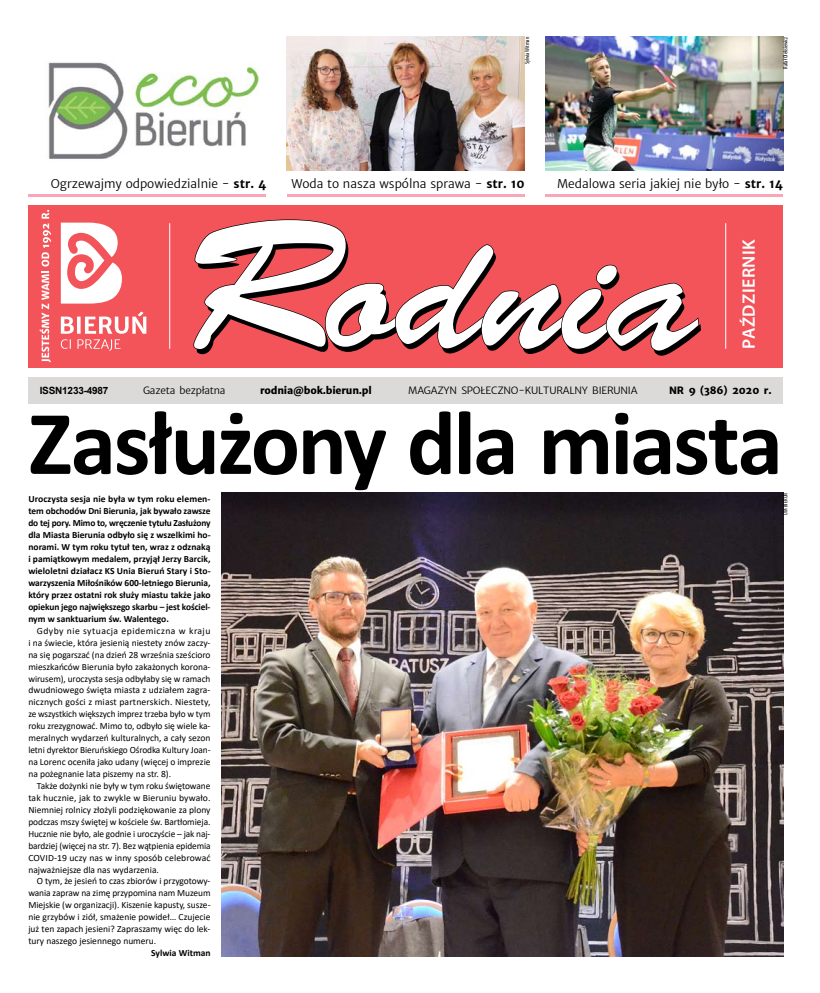
<style>
.page{position:relative;width:820px;height:993px;background:#fff}
.page>*{position:absolute;margin:0;border:0;box-sizing:border-box;transform-origin:0 0}
.t1{font:700 92px "Calibri";letter-spacing:-.025em;color:#000}
.t2{font:600 18px "Myriad Pro";letter-spacing:.025em;color:#fff}
.t3{font:12px "Merriweather Sans";color:#000}
.t4{font:10px "Merriweather Sans";letter-spacing:-.02em;color:#000}
.t5{font:800 10px "Merriweather Sans";letter-spacing:-.02em;color:#000}
.t6{font:700 10px "Arial";letter-spacing:-.02em;color:#000}
.t7{font:9.5px/11.9px "Calibri";color:#000;text-align:justify}
.t8{font:700 9.5px/11.9px "Calibri";letter-spacing:-.01em;color:#000;text-align:justify}
.t9{font:condensed 6px "Myriad Pro";color:#000}
.s1{font-weight:700}
</style>
<div class="page">
<img style="left:221px;top:492px;width:561px;height:463px">
<img style="left:287px;top:37px;width:237px;height:133px">
<img style="left:48px;top:62px;width:211px;height:97px">
<img style="left:545px;top:37px;width:237px;height:133px">
<hr style="left:287px;top:194px;width:237px;height:2px;background:#faa6b8">
<hr style="left:545px;top:194px;width:237px;height:2px;background:#faa6b8">
<hr style="left:28px;top:194px;width:238px;height:2px;background:#faa6b8">
<div style="left:28px;top:377px;width:754px;height:26px;background:#dbdad9"></div>
<div style="left:28px;top:205px;width:754px;height:162px;background:#f2545a"></div>
<svg style="left:61px;top:311px;width:85px;height:22px"></svg>
<svg style="left:61px;top:339px;width:59px;height:12px"></svg>
<svg style="left:61px;top:222px;width:61px;height:81px"></svg>
<hr style="left:169px;top:223px;width:1px;height:125px;background:#fff">
<hr style="left:725px;top:223px;width:1px;height:125px;background:#fff">
<svg style="left:39px;top:210px;width:12px;height:152px"></svg>
<svg style="left:192px;top:219px;width:508px;height:185px"></svg>
<p class="t9" style="left:523px;top:64px;width:29px;rotate:-90deg">Sylwia Witman</p>
<p class="t9" style="left:781px;top:69px;width:33px;rotate:-90deg">Rafał Oleksiewicz</p>
<p class="t3" style="left:51px;top:176px;width:217px">Ogrzewajmy odpowiedzialnie - <span class="s1">str. 4</span></p>
<p class="t3" style="left:291px;top:176px;width:235px">Woda to nasza wspólna sprawa - <span class="s1">str. 10</span></p>
<p class="t3" style="left:557px;top:176px;width:227px">Medalowa seria jakiej nie było - <span class="s1">str. 14</span></p>
<h2 class="t2" style="left:737px;top:348px;width:111px;rotate:-90deg">październik</h2>
<p class="t6" style="left:40px;top:383px;width:70px">ISSN1233-4987</p>
<p class="t4" style="left:143px;top:384px;width:84px">Gazeta bezpłatna</p>
<p class="t5" style="left:260px;top:384px;width:113px">rodnia@bok.bierun.pl</p>
<p class="t4" style="left:408px;top:384px;width:231px">MAGAZYN SPOŁECZNO-KULTURALNY BIERUNIA</p>
<p class="t5" style="left:669px;top:384px;width:104px">NR 9 (386) 2020 r.</p>
<h1 class="t1" style="left:28px;top:378px;width:756px">Zasłużony dla miasta</h1>
<p class="t8" style="left:28px;top:493px;width:184px">Uroczysta sesja nie była w tym roku elemen&shy;tem obchodów Dni Bierunia, jak bywało zawsze do tej pory. Mimo to, wręczenie tytułu Zasłużony dla Miasta Bierunia odbyło się z wszelkimi ho&shy;norami. W tym roku tytuł ten, wraz z odznaką i pamiątkowym medalem, przyjął Jerzy Barcik, wieloletni działacz KS Unia Bieruń Stary i Sto&shy;warzyszenia Miłośników 600-letniego Bierunia, który przez ostatni rok służy miastu także jako opiekun jego największego skarbu – jest kościel&shy;nym w sanktuarium św. Walentego.</p>
<p class="t7" style="left:28px;top:624px;width:184px;text-indent:9px">Gdyby nie sytuacja epidemiczna w kraju i na świecie, która jesienią niestety znów zaczy&shy;na się pogarszać (na dzień 28 września sześcioro mieszkańców Bierunia było zakażonych korona&shy;wirusem), uroczysta sesja odbyłaby się w ramach dwudniowego święta miasta z udziałem zagra&shy;nicznych gości z miast partnerskich. Niestety, ze wszystkich większych imprez trzeba było w tym roku zrezygnować. Mimo to, odbyło się wiele ka&shy;meralnych wydarzeń kulturalnych, a cały sezon letni dyrektor Bieruńskiego Ośrodka Kultury Joan&shy;na Lorenc oceniła jako udany (więcej o imprezie na pożegnanie lata piszemy na str. 8).</p>
<p class="t7" style="left:28px;top:779px;width:184px;text-indent:9px">Także dożynki nie były w tym roku świętowane tak hucznie, jak to zwykle w Bieruniu bywało.<br>Niemniej rolnicy złożyli podziękowanie za plony podczas mszy świętej w kościele św. Bartłomieja.<br>Hucznie nie było, ale godnie i uroczyście – jak naj&shy;bardziej (więcej na str. 7). Bez wątpienia epidemia COVID-19 uczy nas w inny sposób celebrować najważniejsze dla nas wydarzenia.</p>
<p class="t7" style="left:28px;top:874px;width:184px;text-indent:9px">O tym, że jesień to czas zbiorów i przygotowy&shy;wania zapraw na zimę przypomina nam Muzeum Miejskie (w organizacji). Kiszenie kapusty, susze&shy;nie grzybów i ziół, smażenie powideł… Czujecie już ten zapach jesieni? Zapraszamy więc do lek&shy;tury naszego jesiennego numeru.</p>
<p class="t8" style="left:151px;top:946px;width:61px">Sylwia Witman</p>
<p class="t9" style="left:781px;top:514px;width:23px;rotate:-90deg">UM Bieruń</p>
</div>
